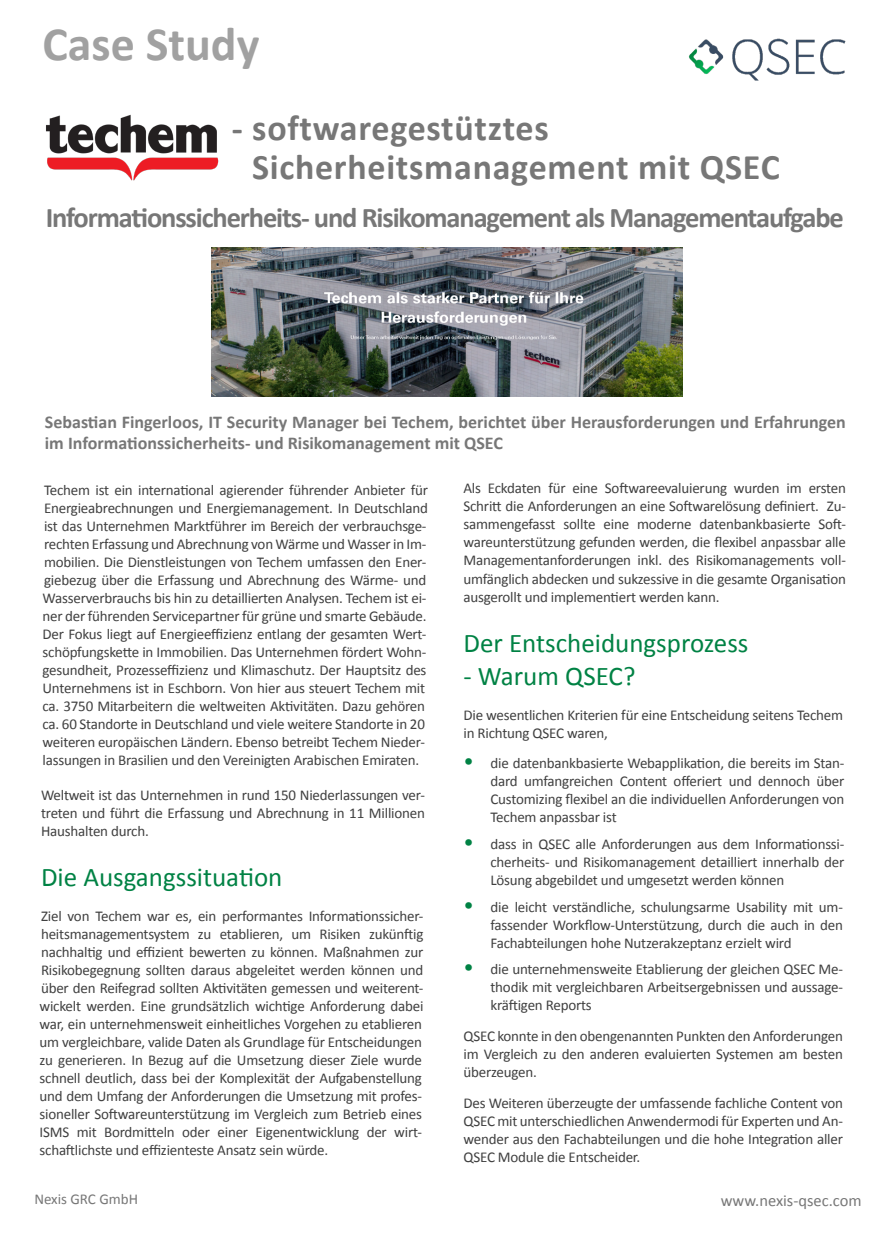
<style>
.page{position:relative;width:893px;height:1234px;background:#fff}
.page>*{position:absolute;margin:0;border:0;box-sizing:border-box;transform-origin:0 0}
.t1{font:700 48px "Calibri";color:#a1a1a1}
.t2{font:700 36px/39px "Calibri";letter-spacing:.02em;color:#777}
.t3{font:700 28.5px "Calibri";letter-spacing:-.04em;color:#777}
.t4{font:27px "Calibri";color:#008244}
.t5{font:700 18px/21.6px "Calibri";color:#777}
.t6{font:16.5px "Calibri";color:#777}
.t7{font:15px/18px "Calibri";letter-spacing:-.015em;color:#404040;text-align:justify}
.t8{font:15px "Calibri";color:#777}
.s1{font-size:21px;color:#008244}
</style>
<div class="page">
<img style="left:689px;top:38px;width:157px;height:43px">
<img style="left:46px;top:114px;width:173px;height:67px">
<img style="left:211px;top:247px;width:471px;height:149px">
<h1 class="t1" style="left:43px;top:11px;width:218px">Case Study</h1>
<h2 class="t2" style="left:252px;top:107px;width:529px;text-indent:-20px">- softwaregestütztes<br>Sicherheitsmanagement mit QSEC</h2>
<h3 class="t3" style="left:46px;top:197px;width:800px">Informationssicherheits- und Risikomanagement als Managementaufgabe</h3>
<p class="t5" style="left:45px;top:410px;width:802px">Sebastian Fingerloos, IT Security Manager bei Techem, berichtet über Herausforderungen und Erfahrungen im Informationssicherheits- und Risikomanagement mit QSEC</p>
<p class="t7" style="left:463px;top:479px;width:384px">Als Eckdaten für eine Softwareevaluierung wurden im ersten Schritt die Anforderungen an eine Softwarelösung definiert. Zu&shy;sammengefasst sollte eine moderne datenbankbasierte Soft&shy;wareunterstützung gefunden werden, die flexibel anpassbar alle Managementanforderungen inkl. des Risikomanagements voll&shy;umfänglich abdecken und sukzessive in die gesamte Organisation ausgerollt und implementiert werden kann.</p>
<h3 class="t4" style="left:463px;top:623px;width:287px">Der Entscheidungsprozess</h3>
<h3 class="t4" style="left:463px;top:656px;width:173px">- Warum QSEC?</h3>
<p class="t7" style="left:463px;top:705px;width:381px">Die wesentlichen Kriterien für eine Entscheidung seitens Techem in Richtung QSEC waren,</p>
<p class="t7" style="left:490px;top:753px;width:355px;text-indent:-27px"><span class="s1">•</span> die datenbankbasierte Webapplikation, die bereits im Stan&shy;dard umfangreichen Content offeriert und dennoch über Customizing flexibel an die individuellen Anforderungen von Techem anpassbar ist</p>
<p class="t7" style="left:490px;top:834px;width:355px;text-indent:-27px"><span class="s1">•</span> dass in QSEC alle Anforderungen aus dem Informationssi&shy;cherheits- und Risikomanagement detailliert innerhalb der Lösung abgebildet und umgesetzt werden können</p>
<p class="t7" style="left:490px;top:896px;width:354px;text-indent:-27px"><span class="s1">•</span> die leicht verständliche, schulungsarme Usability mit um&shy;fassender Workflow-Unterstützung, durch die auch in den Fachabteilungen hohe Nutzerakzeptanz erzielt wird</p>
<p class="t7" style="left:490px;top:959px;width:354px;text-indent:-27px"><span class="s1">•</span> die unternehmensweite Etablierung der gleichen QSEC Me&shy;thodik mit vergleichbaren Arbeitsergebnissen und aussage&shy;kräftigen Reports</p>
<p class="t7" style="left:463px;top:1026px;width:381px">QSEC konnte in den obengenannten Punkten den Anforderungen im Vergleich zu den anderen evaluierten Systemen am besten überzeugen.</p>
<p class="t7" style="left:463px;top:1092px;width:381px">Des Weiteren überzeugte der umfassende fachliche Content von QSEC mit unterschiedlichen Anwendermodi für Experten und An&shy;wender aus den Fachabteilungen und die hohe Integration aller QSEC Module die Entscheider.</p>
<p class="t8" style="left:34px;top:1188px;width:105px">Nexis GRC GmbH</p>
<p class="t7" style="left:43px;top:480px;width:387px;text-align:left">Techem ist ein international agierender führender Anbieter für Energieabrechnungen und Energiemanagement. In Deutschland ist das Unternehmen Marktführer im Bereich der verbrauchsge&shy;rechten Erfassung und Abrechnung von Wärme und Wasser in Im&shy;mobilien. Die Dienstleistungen von Techem umfassen den Ener&shy;giebezug über die Erfassung und Abrechnung des Wärme- und Wasserverbrauchs bis hin zu detaillierten Analysen. Techem ist ei&shy;ner der führenden Servicepartner für grüne und smarte Gebäude.<br>Der Fokus liegt auf Energieeffizienz entlang der gesamten Wert&shy;schöpfungskette in Immobilien. Das Unternehmen fördert Wohn&shy;gesundheit, Prozesseffizienz und Klimaschutz. Der Hauptsitz des Unternehmens ist in Eschborn. Von hier aus steuert Techem mit ca. 3750 Mitarbeitern die weltweiten Aktivitäten. Dazu gehören ca. 60 Standorte in Deutschland und viele weitere Standorte in 20 weiteren europäischen Ländern. Ebenso betreibt Techem Nieder&shy;lassungen in Brasilien und den Vereinigten Arabischen Emiraten.</p>
<p class="t7" style="left:41px;top:785px;width:386px">Weltweit ist das Unternehmen in rund 150 Niederlassungen ver&shy;treten und führt die Erfassung und Abrechnung in 11 Millionen Haushalten durch.</p>
<h3 class="t4" style="left:41px;top:857px;width:243px">Die Ausgangssituation</h3>
<p class="t7" style="left:40px;top:906px;width:386px">Ziel von Techem war es, ein performantes Informationssicher&shy;heitsmanagementsystem zu etablieren, um Risiken zukünftig nachhaltig und effizient bewerten zu können. Maßnahmen zur Risikobegegnung sollten daraus abgeleitet werden können und über den Reifegrad sollten Aktivitäten gemessen und weiterent&shy;wickelt werden. Eine grundsätzlich wichtige Anforderung dabei war, ein unternehmensweit einheitliches Vorgehen zu etablieren um vergleichbare, valide Daten als Grundlage für Entscheidungen zu generieren. In Bezug auf die Umsetzung dieser Ziele wurde schnell deutlich, dass bei der Komplexität der Aufgabenstellung und dem Umfang der Anforderungen die Umsetzung mit profes&shy;sioneller Softwareunterstützung im Vergleich zum Betrieb eines ISMS mit Bordmitteln oder einer Eigenentwicklung der wirt&shy;schaftlichste und effizienteste Ansatz sein würde.</p>
<p class="t6" style="left:721px;top:1188px;width:142px">www.nexis-qsec.com</p>
</div>
